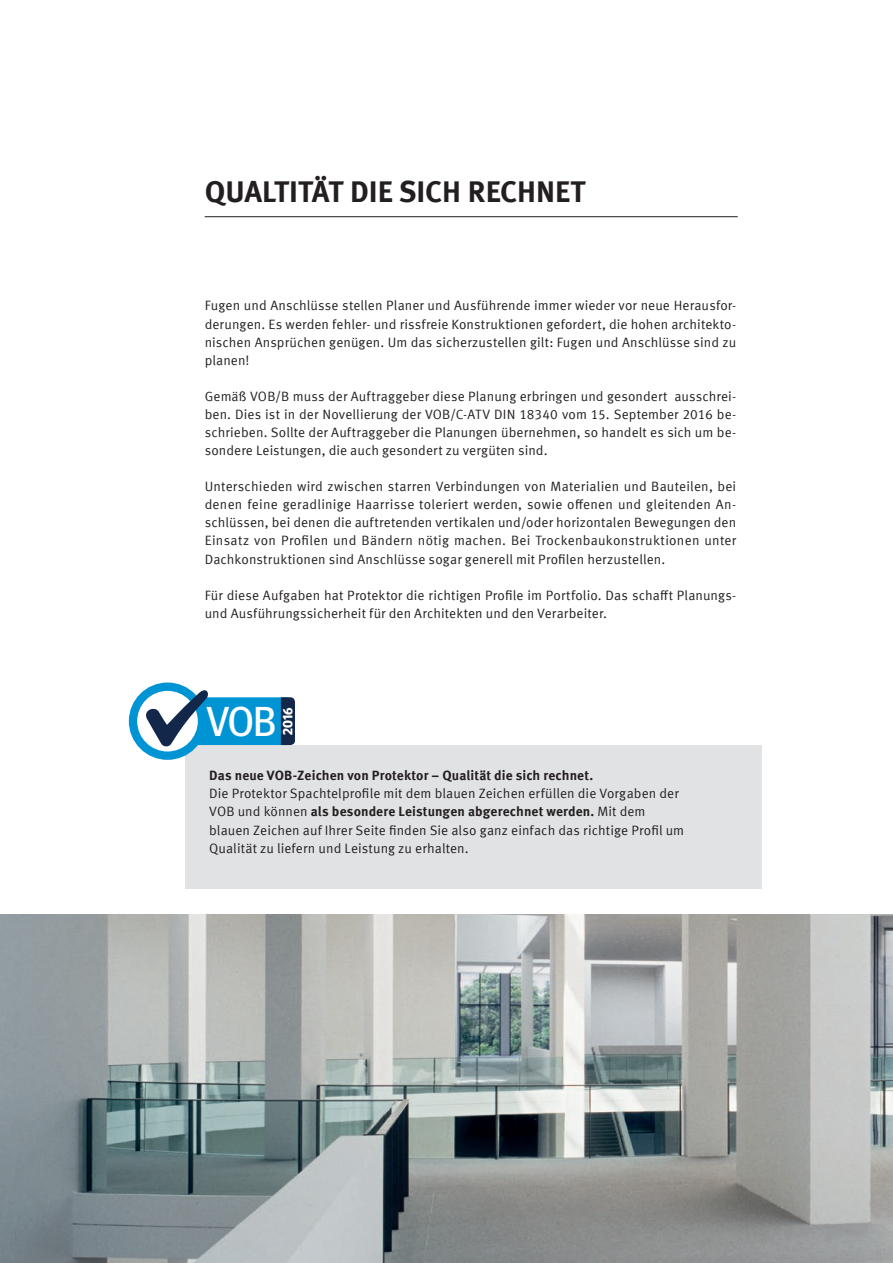
<style>
.page{position:relative;width:893px;height:1263px;background:#fff}
.page>*{position:absolute;margin:0;border:0;box-sizing:border-box;transform-origin:0 0}
.t1{font:41.7px "Meta Head OT";color:#fff}
.t2{font:700 30px "Meta Offc Pro";color:#231f20}
.t3{font:13.5px/18.1px "Meta Offc Pro Norm";letter-spacing:.005em;color:#231f20;text-align:justify}
.t4{font:700 13.5px "Meta Offc Pro";letter-spacing:.005em;color:#231f20}
.t5{font:700 13.35px "Meta Head OT";color:#fff}
.s1{font-family:"Meta Offc Pro Norm";font-weight:400}
</style>
<div class="page">
<div style="left:185px;top:745px;width:577px;height:143px;background:#e1e2e4"></div>
<img style="left:0;top:914px;width:893px;height:349px">
<hr style="left:205px;top:216px;width:533px;height:1px;background:#231f20">
<svg style="left:133px;top:687px;width:69px;height:69px"></svg>
<div style="left:129px;top:682px;width:77px;height:78px;border:8px solid #0094d5;border-radius:50%"></div>
<svg style="left:146px;top:690px;width:149px;height:57px"></svg>
<h2 class="t2" style="left:205px;top:168px;width:382px">QUALTITÄT DIE SICH RECHNET</h2>
<p class="t3" style="left:205px;top:296px;width:533px">Fugen und Anschlüsse stellen Planer und Ausführende immer wieder vor neue Herausfor&shy;derungen. Es werden fehler- und rissfreie Konstruktionen gefordert, die hohen architekto&shy;nischen Ansprüchen genügen. Um das sicherzustellen gilt: Fugen und Anschlüsse sind zu planen!</p>
<p class="t3" style="left:205px;top:386px;width:533px">Gemäß VOB/B muss der Auftraggeber diese Planung erbringen und gesondert ausschrei&shy;ben. Dies ist in der Novellierung der VOB/C-ATV DIN 18340 vom 15. September 2016 be&shy;schrieben. Sollte der Auftraggeber die Planungen übernehmen, so handelt es sich um be&shy;sondere Leistungen, die auch gesondert zu vergüten sind.</p>
<p class="t3" style="left:205px;top:477px;width:533px">Unterschieden wird zwischen starren Verbindungen von Materialien und Bauteilen, bei denen feine geradlinige Haarrisse toleriert werden, sowie offenen und gleitenden An&shy;schlüssen, bei denen die auftretenden vertikalen und/oder horizontalen Bewegungen den Einsatz von Profilen und Bändern nötig machen. Bei Trockenbaukonstruktionen unter Dachkonstruktionen sind Anschlüsse sogar generell mit Profilen herzustellen.</p>
<p class="t3" style="left:205px;top:585px;width:533px">Für diese Aufgaben hat Protektor die richtigen Profile im Portfolio. Das schafft Planungs&shy;und Ausführungssicherheit für den Architekten und den Verarbeiter.</p>
<h1 class="t1" style="left:207px;top:697px;width:71px">VOB</h1>
<p class="t5" style="left:280px;top:735px;width:29px;rotate:-90deg">2016</p>
<p class="t4" style="left:209px;top:765px;width:386px">Das neue VOB-Zeichen von Protektor – Qualität die sich rechnet.</p>
<p class="t3" style="left:209px;top:784px;width:471px">Die Protektor Spachtelprofile mit dem blauen Zeichen erfüllen die Vorgaben der</p>
<p class="t4" style="left:209px;top:801px;width:438px"><span class="s1">VOB und können</span> als besondere Leistungen abgerechnet werden. <span class="s1">Mit dem</span></p>
<p class="t3" style="left:209px;top:820px;width:477px">blauen Zeichen auf Ihrer Seite finden Sie also ganz einfach das richtige Profil um<br>Qualität zu liefern und Leistung zu erhalten.</p>
</div>
